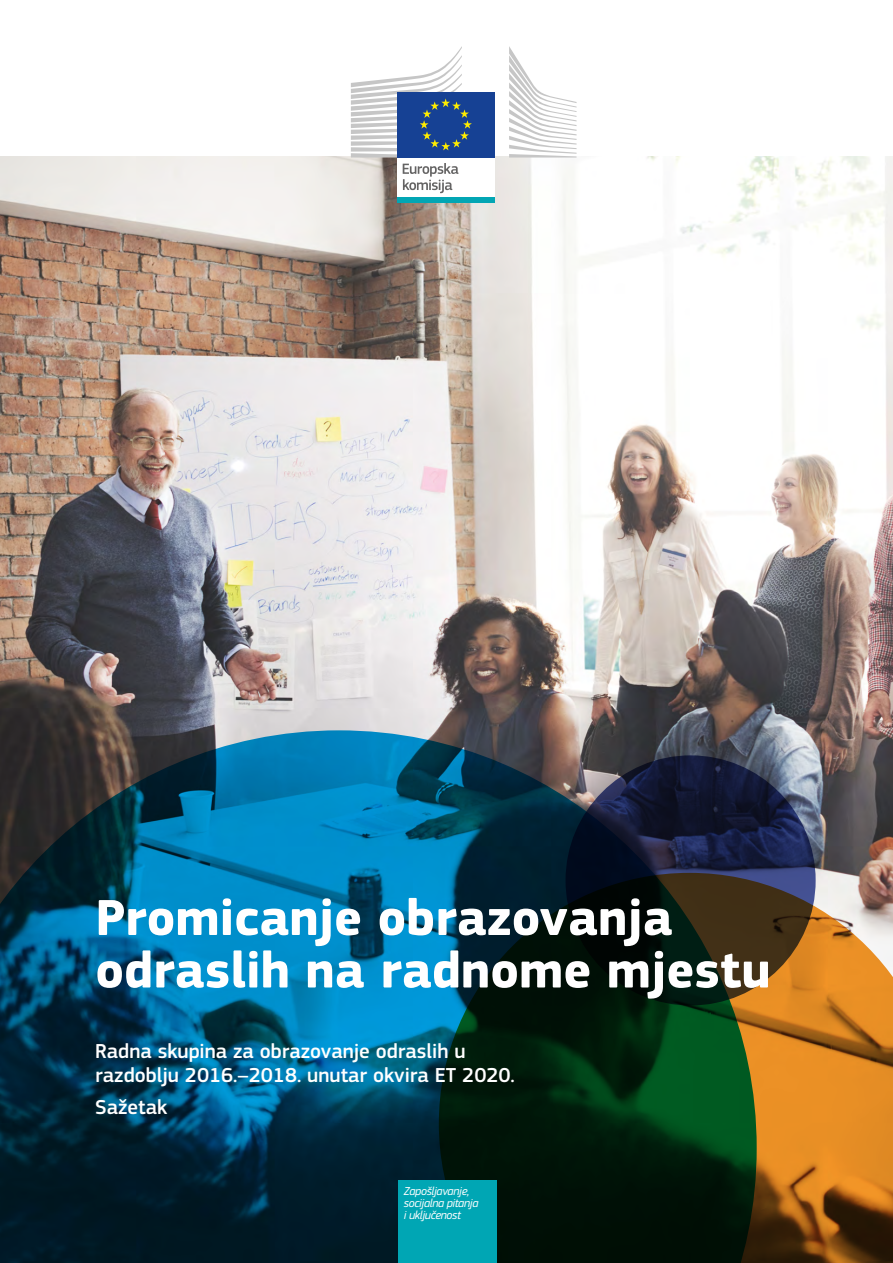
<style>
.page{position:relative;width:893px;height:1263px;background:#fff}
.page>*{position:absolute;margin:0;border:0;box-sizing:border-box;transform-origin:0 0}
.t1{font:700 52.5px/52.5px "EC Square Sans Pro";color:#fff}
.Subtitle{font:500 21px/24px "EC Square Sans Pro";color:#fff}
.Tab_Text{font:italic 12px "EC Square Sans Pro";letter-spacing:-.03em;color:#fff}
</style>
<div class="page">
<img style="left:0;top:157px;width:893px;height:716px">
<svg style="left:0;top:730px;width:757px;height:533px;background:#094f6e"></svg>
<svg style="left:439px;top:873px;width:454px;height:390px;background:#42421e"></svg>
<svg style="left:566px;top:755px;width:250px;height:250px;background:#191d26"></svg>
<div style="left:398px;top:1180px;width:99px;height:83px;background:#00a6b4"></div>
<div style="left:397px;top:158px;width:97px;height:40px;background:#fff"></div>
<div style="left:397px;top:198px;width:97px;height:5px;background:#02a6b4"></div>
<svg style="left:509px;top:46px;width:68px;height:112px"></svg>
<div style="left:397px;top:92px;width:97px;height:66px;background:#164194"></div>
<svg style="left:351px;top:46px;width:121px;height:147px"></svg>
<p class="t1" style="left:95px;top:893px;width:677px">Promicanje obrazovanja odraslih na radnome mjestu</p>
<p class="Subtitle" style="left:95px;top:1039px;width:421px">Radna skupina za obrazovanje odraslih u razdoblju 2016.–2018. unutar okvira ET 2020.</p>
<p class="Subtitle" style="left:95px;top:1095px;width:74px">Sažetak</p>
<p class="Tab_Text" style="left:404px;top:1184px;width:67px">Zapošljavanje,</p>
<p class="Tab_Text" style="left:404px;top:1196px;width:76px">socijalna pitanja</p>
<p class="Tab_Text" style="left:404px;top:1208px;width:59px">i uključenost</p>
</div>
